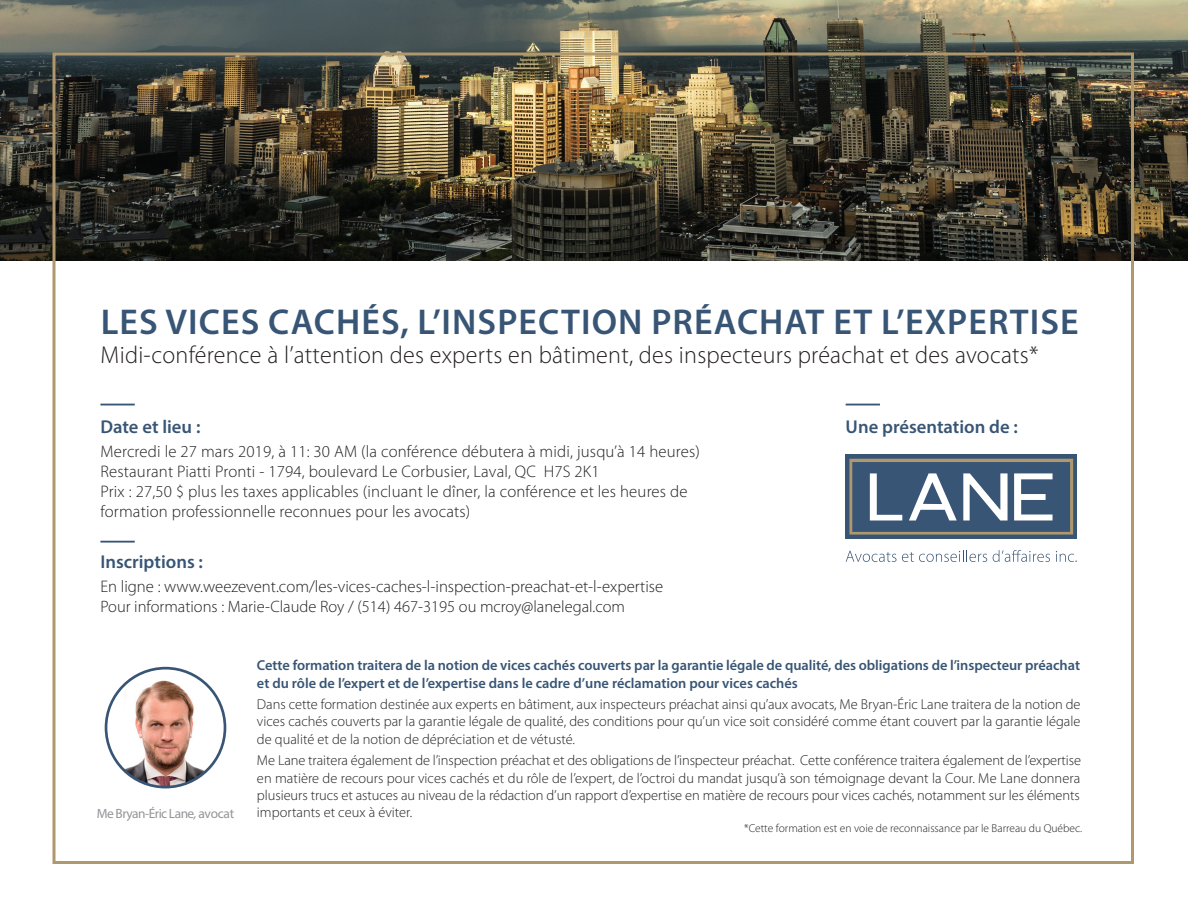
<style>
.page{position:relative;width:1188px;height:918px;background:#fff}
.page>*{position:absolute;margin:0;border:0;box-sizing:border-box;transform-origin:0 0}
.t1{font:600 36px "Myriad Pro";letter-spacing:.03em;color:#385575}
.t2{font:300 24.45px "Myriad Pro";letter-spacing:.01em;color:#231f20}
.t3{font:600 18.6px "Myriad Pro";color:#385575}
.t4{font:300 16.8px/20.1px "Myriad Pro";letter-spacing:.01em;color:#231f20}
.t5{font:300 16.5px "Myriad Pro";color:#231f20}
.t6{font:300 14.4px/17.2px "Myriad Pro";color:#231f20;text-align:justify}
.t7{font:600 14.4px/17.2px "Myriad Pro";letter-spacing:-.005em;color:#385575}
.t8{font:13.5px "Myriad Pro";letter-spacing:-.04em;color:#939598}
.t9{font:300 11.55px "Myriad Pro";color:#231f20}
.s1{font-style:italic}
</style>
<div class="page">
<img style="left:0;top:0;width:1188px;height:260px">
<hr style="left:100px;top:404px;width:35px;height:1px;background:#385575">
<hr style="left:846px;top:404px;width:34px;height:1px;background:#385575">
<hr style="left:100px;top:541px;width:35px;height:2px;background:#385575">
<img style="left:124px;top:678px;width:84px;height:109px">
<div style="left:105px;top:667px;width:121px;height:121px;border:3px solid #385575;border-radius:50%"></div>
<div style="left:846px;top:455px;width:231px;height:84px;background:linear-gradient(to right,#385575,#385575)"></div>
<svg style="left:849px;top:459px;width:224px;height:76px;background:#63778b"></svg>
<svg style="left:846px;top:551px;width:50px;height:11px"></svg>
<svg style="left:902px;top:550px;width:85px;height:12px"></svg>
<svg style="left:993px;top:550px;width:57px;height:12px"></svg>
<svg style="left:1056px;top:551px;width:21px;height:11px"></svg>
<h1 class="t1" style="left:101px;top:299px;width:979px">LES VICES CACHÉS, L’INSPECTION PRÉACHAT ET L’EXPERTISE</h1>
<h2 class="t2" style="left:100px;top:340px;width:940px">Midi-conférence à l’attention des experts en bâtiment, des inspecteurs préachat et des avocats*</h2>
<p class="t3" style="left:100px;top:415px;width:101px">Date et lieu :</p>
<p class="t4" style="left:100px;top:441px;width:601px">Mercredi le 27 mars 2019, à 11: 30 AM (la conférence débutera à midi, jusqu’à 14 heures)<br>Restaurant Piatti Pronti - 1794, boulevard Le Corbusier, Laval, QC H7S 2K1<br>Prix : 27,50 $ plus les taxes applicables (incluant le dîner, la conférence et les heures de formation professionnelle reconnues pour les avocats)</p>
<p class="t3" style="left:100px;top:550px;width:104px">Inscriptions :</p>
<p class="t4" style="left:100px;top:576px;width:564px">En ligne : www.weezevent.com/les-vices-caches-l-inspection-preachat-et-l-expertise</p>
<p class="t5" style="left:100px;top:596px;width:526px">Pour informations : Marie-Claude Roy / (514) 467-3195 ou mcroy@lanelegal.com</p>
<p class="t3" style="left:846px;top:415px;width:174px">Une présentation de :</p>
<p class="t8" style="left:97px;top:805px;width:139px">Me Bryan-Éric Lane<span class="s1">,</span> avocat</p>
<p class="t7" style="left:257px;top:657px;width:825px">Cette formation traitera de la notion de vices cachés couverts par la garantie légale de qualité, des obligations de l’inspecteur préachat et du rôle de l’expert et de l’expertise dans le cadre d’une réclamation pour vices cachés</p>
<p class="t6" style="left:257px;top:696px;width:825px">Dans cette formation destinée aux experts en bâtiment, aux inspecteurs préachat ainsi qu’aux avocats, Me Bryan-Éric Lane traitera de la notion de vices cachés couverts par la garantie légale de qualité, des conditions pour qu’un vice soit considéré comme étant couvert par la garantie légale de qualité et de la notion de dépréciation et de vétusté.</p>
<p class="t6" style="left:257px;top:752px;width:826px">Me Lane traitera également de l’inspection préachat et des obligations de l’inspecteur préachat. Cette conférence traitera également de l’expertise en matière de recours pour vices cachés et du rôle de l’expert, de l’octroi du mandat jusqu’à son témoignage devant la Cour. Me Lane donnera plusieurs trucs et astuces au niveau de la rédaction d’un rapport d’expertise en matière de recours pour vices cachés, notamment sur les éléments importants et ceux à éviter.</p>
<p class="t9" style="left:744px;top:821px;width:340px">*Cette formation est en voie de reconnaissance par le Barreau du Québec.</p>
</div>
